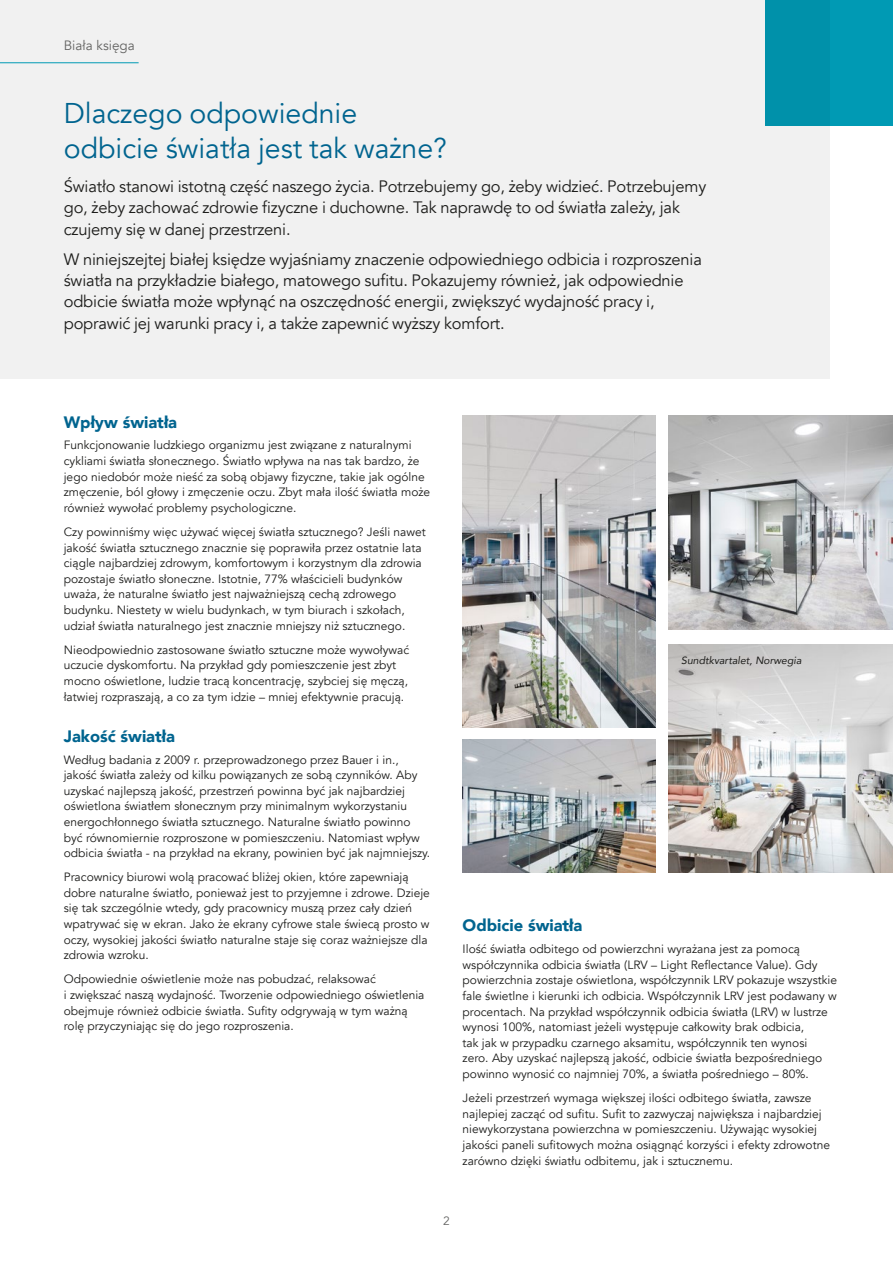
<style>
.page{position:relative;width:893px;height:1263px;background:#fff}
.page>*{position:absolute;margin:0;border:0;box-sizing:border-box;transform-origin:0 0}
.t1{font:28.5px/34.2px "Avenir";color:#00648f}
.t2{font:16.5px/21.5px "Avenir";letter-spacing:-.01em;color:#1d1d1b}
.t3{font:900 16.5px "Avenir";color:#00648f}
.t4{font:13.5px "Avenir";color:#646463}
.t5{font:12px/15.6px "Avenir";color:#1d1d1b}
.t6{font:12px "Avenir";color:#646463}
.t7{font:italic 10.5px "Avenir";color:#1d1d1b}
</style>
<div class="page">
<div style="left:0;top:0;width:829px;height:378px;background:#f1f1f1"></div>
<img style="left:668px;top:416px;width:225px;height:214px">
<img style="left:463px;top:416px;width:193px;height:311px">
<img style="left:463px;top:740px;width:193px;height:133px">
<img style="left:668px;top:644px;width:225px;height:229px">
<div style="left:765px;top:0;width:128px;height:126px;background:#0091aa"></div>
<hr style="left:0;top:62px;width:139px;height:1px;background:#009ab4">
<p class="t4" style="left:64px;top:38px;width:73px">Biała księga</p>
<h1 class="t1" style="left:64px;top:97px;width:385px">Dlaczego odpowiednie odbicie światła jest tak ważne?</h1>
<h2 class="t2" style="left:64px;top:176px;width:644px">Światło stanowi istotną część naszego życia. Potrzebujemy go, żeby widzieć. Potrzebujemy go, żeby zachować zdrowie fizyczne i duchowne. Tak naprawdę to od światła zależy, jak czujemy się w danej przestrzeni.</h2>
<p class="t2" style="left:64px;top:248px;width:640px">W niniejszejtej białej księdze wyjaśniamy znaczenie odpowiedniego odbicia i rozproszenia światła na przykładzie białego, matowego sufitu. Pokazujemy również, jak odpowiednie odbicie światła może wpłynąć na oszczędność energii, zwiększyć wydajność pracy i, poprawić jej warunki pracy i, a także zapewnić wyższy komfort.</p>
<h2 class="t3" style="left:64px;top:408px;width:115px">Wpływ światła</h2>
<p class="t5" style="left:64px;top:438px;width:368px">Funkcjonowanie ludzkiego organizmu jest związane z naturalnymi cykliami światła słonecznego. Światło wpływa na nas tak bardzo, że jego niedobór może nieść za sobą objawy fizyczne, takie jak ogólne zmęczenie, ból głowy i zmęczenie oczu. Zbyt mała ilość światła może również wywołać problemy psychologiczne.</p>
<p class="t5" style="left:64px;top:524px;width:364px">Czy powinniśmy więc używać więcej światła sztucznego? Jeśli nawet jakość światła sztucznego znacznie się poprawiła przez ostatnie lata ciągle najbardziej zdrowym, komfortowym i korzystnym dla zdrowia pozostaje światło słoneczne. Istotnie, 77% właścicieli budynków uważa, że naturalne światło jest najważniejszą cechą zdrowego budynku. Niestety w wielu budynkach, w tym biurach i szkołach, udział światła naturalnego jest znacznie mniejszy niż sztucznego.</p>
<p class="t5" style="left:64px;top:642px;width:347px">Nieodpowiednio zastosowane światło sztuczne może wywoływać uczucie dyskomfortu. Na przykład gdy pomieszczenie jest zbyt mocno oświetlone, ludzie tracą koncentrację, szybciej się męczą, łatwiej rozpraszają, a co za tym idzie – mniej efektywnie pracują.</p>
<h2 class="t3" style="left:64px;top:722px;width:113px">Jakość światła</h2>
<p class="t5" style="left:64px;top:752px;width:368px">Według badania z 2009 r. przeprowadzonego przez Bauer i in., jakość światła zależy od kilku powiązanych ze sobą czynników. Aby uzyskać najlepszą jakość, przestrzeń powinna być jak najbardziej oświetlona światłem słonecznym przy minimalnym wykorzystaniu energochłonnego światła sztucznego. Naturalne światło powinno być równomiernie rozproszone w pomieszczeniu. Natomiast wpływ odbicia światła - na przykład na ekrany, powinien być jak najmniejszy.</p>
<p class="t5" style="left:64px;top:869px;width:368px">Pracownicy biurowi wolą pracować bliżej okien, które zapewniają dobre naturalne światło, ponieważ jest to przyjemne i zdrowe. Dzieje się tak szczególnie wtedy, gdy pracownicy muszą przez cały dzień wpatrywać się w ekran. Jako że ekrany cyfrowe stale świecą prosto w oczy, wysokiej jakości światło naturalne staje się coraz ważniejsze dla zdrowia wzroku.</p>
<p class="t5" style="left:64px;top:972px;width:362px">Odpowiednie oświetlenie może nas pobudzać, relaksować<br>i zwiększać naszą wydajność. Tworzenie odpowiedniego oświetlenia obejmuje również odbicie światła. Sufity odgrywają w tym ważną rolę przyczyniając się do jego rozproszenia.</p>
<p class="t7" style="left:681px;top:654px;width:122px">Sundtkvartalet, Norwegia</p>
<h2 class="t3" style="left:463px;top:911px;width:121px">Odbicie światła</h2>
<p class="t5" style="left:463px;top:941px;width:376px">Ilość światła odbitego od powierzchni wyrażana jest za pomocą współczynnika odbicia światła (LRV – Light Reflectance Value). Gdy powierzchnia zostaje oświetlona, współczynnik LRV pokazuje wszystkie fale świetlne i kierunki ich odbicia. Współczynnik LRV jest podawany w procentach. Na przykład współczynnik odbicia światła (LRV) w lustrze wynosi 100%, natomiast jeżeli występuje całkowity brak odbicia,<br>tak jak w przypadku czarnego aksamitu, współczynnik ten wynosi<br>zero. Aby uzyskać najlepszą jakość, odbicie światła bezpośredniego powinno wynosić co najmniej 70%, a światła pośredniego – 80%.</p>
<p class="t5" style="left:463px;top:1090px;width:369px">Jeżeli przestrzeń wymaga większej ilości odbitego światła, zawsze najlepiej zacząć od sufitu. Sufit to zazwyczaj największa i najbardziej niewykorzystana powierzchna w pomieszczeniu. Używając wysokiej jakości paneli sufitowych można osiągnąć korzyści i efekty zdrowotne zarówno dzięki światłu odbitemu, jak i sztucznemu.</p>
<p class="t6" style="left:443px;top:1213px;width:8px">2</p>
</div>
